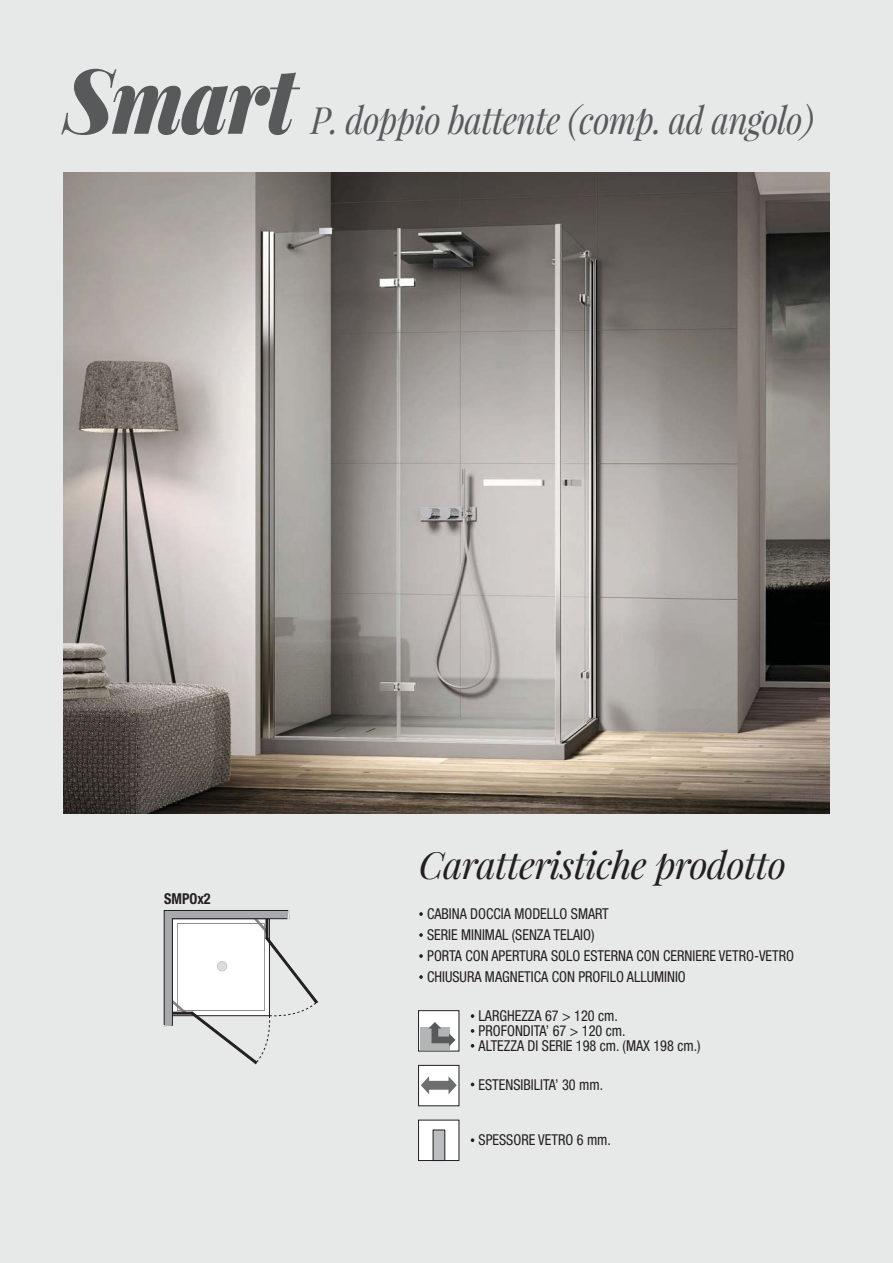
<style>
.page{position:relative;width:893px;height:1263px;background:#e7e8e8}
.page>*{position:absolute;margin:0;border:0;box-sizing:border-box;transform-origin:0 0}
.t1{font:italic 900 90px "Playfair Display";letter-spacing:-.02em;color:#58595b;scale:.9 1}
.t2{font:italic 37.5px "Playfair Display";letter-spacing:-.02em;color:#58595b;scale:.9 1}
.t3{font:italic 37.5px "Playfair Display";letter-spacing:-.02em;color:#231f20}
.t4{font:italic 37.5px "Playfair Display";letter-spacing:-.02em;color:#58595b}
.t5{font:15px/21px "Helvetica Roman Condensed";color:#231f20;scale:.95 1}
.t6{font:700 condensed 15px "Helvetica Neue LT Std";color:#231f20;scale:.95 1}
</style>
<div class="page">
<img style="left:64px;top:172px;width:765px;height:641px">
<svg style="left:419px;top:912px;width:4px;height:4px"></svg>
<svg style="left:419px;top:933px;width:4px;height:4px"></svg>
<svg style="left:419px;top:954px;width:4px;height:4px"></svg>
<svg style="left:419px;top:975px;width:4px;height:4px"></svg>
<div style="left:419px;top:1065px;width:40px;height:41px;background:#fff"></div>
<div style="left:418px;top:1065px;width:41px;height:41px;border:1px solid #231f20"></div>
<svg style="left:471px;top:1014px;width:3px;height:4px"></svg>
<svg style="left:471px;top:1029px;width:3px;height:4px"></svg>
<svg style="left:471px;top:1044px;width:3px;height:4px"></svg>
<svg style="left:421px;top:1076px;width:36px;height:18px"></svg>
<div style="left:419px;top:1011px;width:40px;height:40px;background:#fff"></div>
<div style="left:418px;top:1010px;width:41px;height:41px;border:1px solid #231f20"></div>
<div style="left:420px;top:1027px;width:30px;height:22px;background:#b2b4b6"></div>
<svg style="left:428px;top:1022px;width:27px;height:24px"></svg>
<svg style="left:471px;top:1082px;width:3px;height:4px"></svg>
<svg style="left:471px;top:1138px;width:3px;height:4px"></svg>
<div style="left:419px;top:1120px;width:40px;height:40px;background:#fff"></div>
<div style="left:418px;top:1120px;width:41px;height:41px;border:1px solid #231f20"></div>
<div style="left:433px;top:1130px;width:12px;height:30px;background:#bbbdc0"></div>
<div style="left:433px;top:1129px;width:12px;height:32px;border:1px solid #231f20"></div>
<svg style="left:163px;top:910px;width:155px;height:154px"></svg>
<h1 class="t1" style="left:64px;top:50px;width:259px">Smart</h1>
<h2 class="t4" style="left:311px;top:104px;width:445px">&lt;&lt;DESCRIZIONE TIPOLO-</h2>
<h2 class="t2" style="left:311px;top:104px;width:561px">P. doppio battente (comp. ad angolo)</h2>
<p class="t6" style="left:164px;top:890px;width:51px">SMPOx2</p>
<h2 class="t3" style="left:419px;top:849px;width:369px">Caratteristiche prodotto</h2>
<p class="t5" style="left:427px;top:905px;width:388px">CABINA DOCCIA MODELLO SMART<br>SERIE MINIMAL (SENZA TELAIO)<br>PORTA CON APERTURA SOLO ESTERNA CON CERNIERE VETRO-VETRO CHIUSURA MAGNETICA CON PROFILO ALLUMINIO</p>
<p class="t5" style="left:427px;top:905px;width:158px">&lt;&lt;CABINA&gt;&gt;<br>&lt;&lt;S RIE&gt;&gt; &lt;&lt;CARATTERISTICHE&gt;&gt; &lt;&lt;CARATTERISTICHEBIS&gt;&gt;</p>
<p class="t5" style="left:479px;top:1003px;width:235px;line-height:29.7px">LARGHEZZA 67 &gt; 120 cm.<br>ALTEZZA DI SERIE 198 cm. (MAX 198 cm.)</p>
<p class="t5" style="left:479px;top:1075px;width:133px">ESTENSIBILITA’ 30 mm.</p>
<p class="t5" style="left:479px;top:1003px;width:178px;line-height:29.7px">&lt;&lt;LUNGHEZZAeLARGHEZZA&gt;&gt; &lt;&lt;ALTEZZA&gt;&gt;</p>
<p class="t5" style="left:479px;top:1075px;width:119px">&lt;&lt;ESTENSIBILITA&gt;&gt;</p>
<p class="t5" style="left:479px;top:1022px;width:109px">&lt;&lt;PROFONDITA&gt;&gt;</p>
<p class="t5" style="left:479px;top:1022px;width:156px">PROFONDITA’ 67 &gt; 120 cm.</p>
<p class="t5" style="left:479px;top:1131px;width:141px">SPESSORE VETRO 6 mm.</p>
<p class="t5" style="left:479px;top:1131px;width:97px">&lt;&lt;SPESSOR &gt;&gt;</p>
</div>
